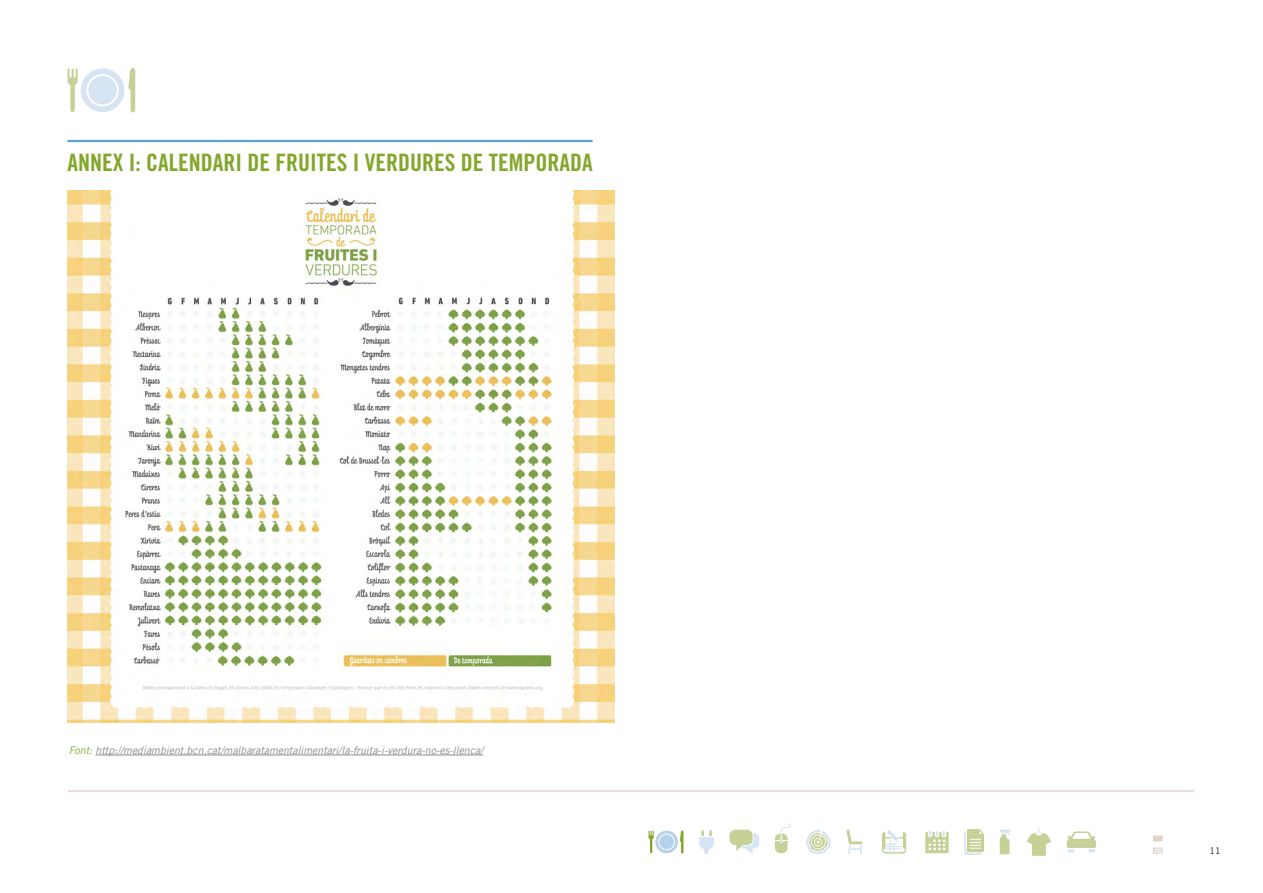
<style>
.page{position:relative;width:1263px;height:893px;background:#fff}
.page>*{position:absolute;margin:0;border:0;box-sizing:border-box;transform-origin:0 0}
.t1{font:24px "Trade Gothic LT Std Bd Cn 20";color:#82a72b}
.t2{font:italic 10.5px "Trade Gothic LT Std";color:#87888a}
.t3{font:9px "Trade Gothic LT Std";color:#131313}
.s1{color:#82a72b}
</style>
<div class="page">
<hr style="left:68px;top:790px;width:1127px;height:2px;background:#e1d3c9">
<svg style="left:67px;top:68px;width:68px;height:45px"></svg>
<svg style="left:648px;top:830px;width:35px;height:23px"></svg>
<svg style="left:729px;top:830px;width:30px;height:24px"></svg>
<svg style="left:699px;top:830px;width:15px;height:24px"></svg>
<svg style="left:925px;top:831px;width:24px;height:22px"></svg>
<svg style="left:846px;top:829px;width:16px;height:25px"></svg>
<svg style="left:964px;top:829px;width:20px;height:26px"></svg>
<svg style="left:1000px;top:830px;width:11px;height:24px"></svg>
<svg style="left:1026px;top:828px;width:25px;height:28px"></svg>
<svg style="left:1067px;top:831px;width:29px;height:21px"></svg>
<svg style="left:806px;top:830px;width:25px;height:24px"></svg>
<svg style="left:775px;top:823px;width:15px;height:30px"></svg>
<svg style="left:882px;top:830px;width:24px;height:24px"></svg>
<svg style="left:1153px;top:847px;width:10px;height:7px"></svg>
<svg style="left:1153px;top:835px;width:10px;height:6px"></svg>
<hr style="left:68px;top:140px;width:525px;height:2px;background:#5da3d5">
<hr style="left:96px;top:755px;width:387px;height:1px;background:#87888a">
<img style="left:68px;top:191px;width:546px;height:531px">
<h1 class="t1" style="left:68px;top:148px;width:527px">ANNEX I: CALENDARI DE FRUITES I VERDURES DE TEMPORADA</h1>
<p class="t2" style="left:69px;top:744px;width:416px"><span class="s1">Font:</span> http://mediambient.bcn.cat/malbaratamentalimentari/la-fruita-i-verdura-no-es-llenca/</p>
<p class="t3" style="left:1209px;top:845px;width:12px">11</p>
</div>
